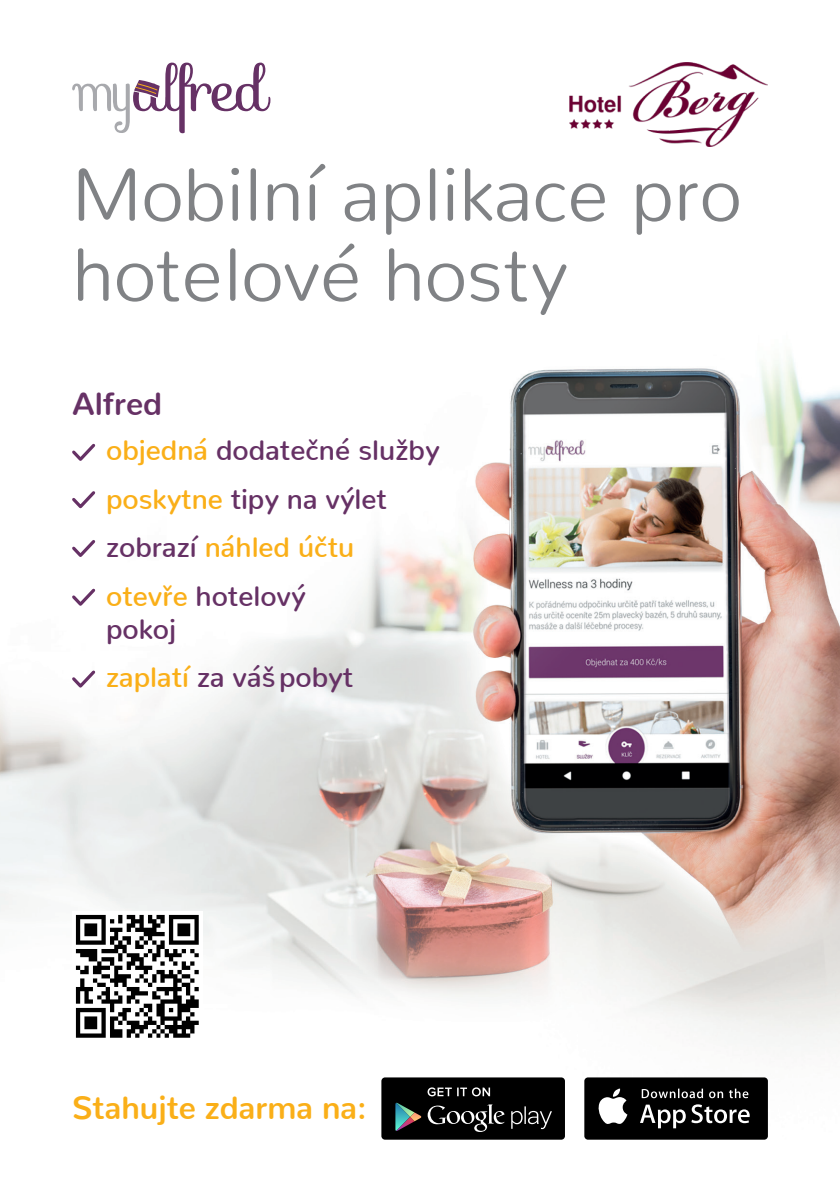
<style>
.page{position:relative;width:840px;height:1191px;background:#fff}
.page>*{position:absolute;margin:0;border:0;box-sizing:border-box;transform-origin:0 0}
.t1{font:300 75.6px "Nunito";color:#808285}
.t2{font:700 32px "Nunito";color:#faaf18}
.t3{font:700 32px "Nunito";color:#663165}
.t4{font:600 28px/33.6px "Nunito";color:#663165}
.t5{font:600 28px "Nunito";color:#faaf18}
.s1{color:#faaf18}
.s2{color:#663165}
</style>
<div class="page">
<img style="left:0;top:84px;width:839px;height:1056px">
<svg style="left:72px;top:62px;width:198px;height:71px"></svg>
<div style="left:381px;top:1077px;width:183px;height:62px;background:#000;border-radius:4px"></div>
<svg style="left:395px;top:1102px;width:26px;height:29px"></svg>
<svg style="left:427px;top:1104px;width:124px;height:28px"></svg>
<svg style="left:427px;top:1087px;width:63px;height:9px"></svg>
<div style="left:584px;top:1077px;width:183px;height:62px;background:#000;border-radius:4px"></div>
<svg style="left:641px;top:1088px;width:107px;height:10px"></svg>
<svg style="left:598px;top:1088px;width:29px;height:36px"></svg>
<svg style="left:640px;top:1104px;width:45px;height:24px"></svg>
<svg style="left:691px;top:1104px;width:58px;height:19px"></svg>
<img style="left:72px;top:911px;width:130px;height:130px">
<svg style="left:69px;top:441px;width:29px;height:23px"></svg>
<svg style="left:69px;top:488px;width:29px;height:23px"></svg>
<svg style="left:69px;top:537px;width:29px;height:23px"></svg>
<svg style="left:69px;top:586px;width:29px;height:23px"></svg>
<svg style="left:69px;top:667px;width:29px;height:23px"></svg>
<img style="left:569px;top:62px;width:198px;height:84px">
<p class="t1" style="left:72px;top:130px;width:670px">Mobilní aplikace pro</p>
<p class="t1" style="left:72px;top:210px;width:496px">hotelové hosty</p>
<p class="t3" style="left:72px;top:375px;width:92px">Alfred</p>
<p class="t4" style="left:106px;top:430px;width:335px"><span class="s1">objedná</span> dodatečné služby</p>
<p class="t4" style="left:106px;top:479px;width:282px"><span class="s1">poskytne</span> tipy na výlet</p>
<p class="t5" style="left:106px;top:522px;width:249px"><span class="s2">zobrazí</span> náhled účtu</p>
<p class="t4" style="left:106px;top:575px;width:201px"><span class="s1">otevře</span> hotelový pokoj</p>
<p class="t4" style="left:106px;top:657px;width:248px"><span class="s1">zaplatí</span> za váš pobyt</p>
<p class="t2" style="left:72px;top:1078px;width:296px">Stahujte zdarma na:</p>
</div>
